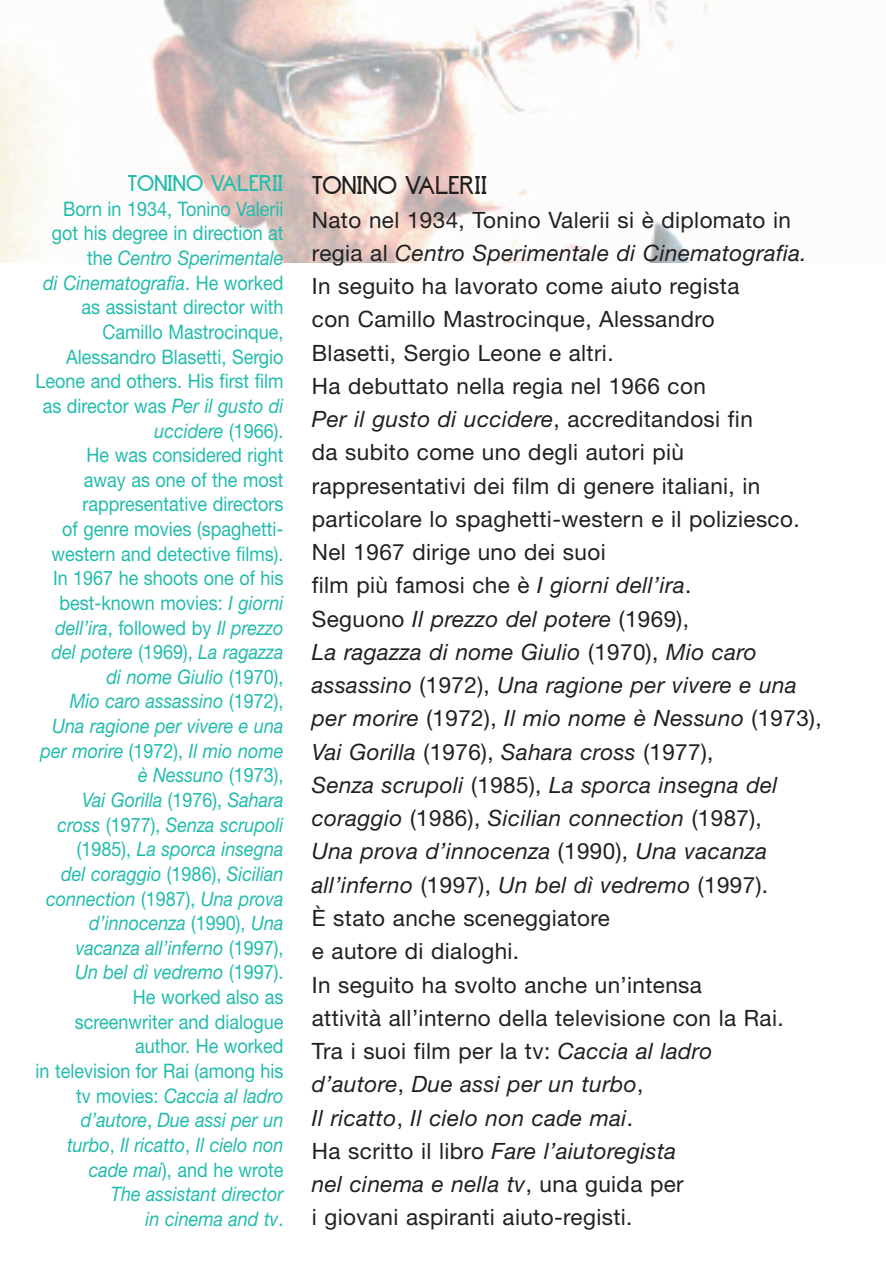
<style>
.page{position:relative;width:886px;height:1276px;background:#fff}
.page>*{position:absolute;margin:0;border:0;box-sizing:border-box;transform-origin:0 0}
.t1{font:22.5px/33.2px "Helvetica Neue";letter-spacing:.015em;color:#231f20}
.t2{font:22.5px "Brassfield";color:#231f20}
.t3{font:20px/24.5px "Helvetica Neue";color:#22bcac;text-align:right;scale:.9 1}
.t4{font:20px "Brassfield";color:#22bcac}
.s1{font-style:italic}
</style>
<div class="page">
<img style="left:0;top:1px;width:708px;height:262px">
<p class="t4" style="left:128px;top:175px;width:157px">TONINO VALERII</p>
<p class="t3" style="left:36px;top:196px;width:277px">Born in 1934, Tonino Valerii got his degree in direction at the <span class="s1">Centro Sperimentale<br>di Cinematografia</span>. He worked as assistant director with<br>Camillo Mastrocinque,<br>Alessandro Blasetti, Sergio<br>Leone and others. His first film as director was <span class="s1">Per il gusto di uccidere</span> (1966).<br>He was considered right<br>away as one of the most rappresentative directors<br>of genre movies (spaghetti&shy;western and detective films).<br>In 1967 he shoots one of his best-known movies: <span class="s1">I giorni dell’ira</span>, followed by <span class="s1">Il prezzo del potere</span> (1969), <span class="s1">La ragazza di nome Giulio</span> (1970),<br><span class="s1">Mio caro assassino</span> (1972),<br><span class="s1">Una ragione per vivere e una per morire</span> (1972), <span class="s1">Il mio nome è Nessuno</span> (1973),<br><span class="s1">Vai Gorilla</span> (1976), <span class="s1">Sahara cross</span> (1977), <span class="s1">Senza scrupoli </span>(1985), <span class="s1">La sporca insegna<br>del coraggio</span> (1986), <span class="s1">Sicilian connection</span> (1987), <span class="s1">Una prova d’innocenza</span> (1990), <span class="s1">Una vacanza all’inferno</span> (1997),<br><span class="s1">Un bel dì vedremo</span> (1997).<br>He worked also as screenwriter and dialogue author. He worked<br>in television for Rai (among his tv movies: <span class="s1">Caccia al ladro d’autore</span>, <span class="s1">Due assi per un turbo</span>, <span class="s1">Il ricatto</span>, <span class="s1">Il cielo non cade mai</span>), and he wrote<br><span class="s1">The assistant director<br>in cinema and tv</span>.</p>
<p class="t2" style="left:312px;top:176px;width:177px">TONINO VALERII</p>
<p class="t1" style="left:312px;top:203px;width:511px">Nato nel 1934, Tonino Valerii si è diplomato in regia al <span class="s1">Centro Sperimentale di Cinematografia.<br></span>In seguito ha lavorato come aiuto regista<br>con Camillo Mastrocinque, Alessandro<br>Blasetti, Sergio Leone e altri.<br>Ha debuttato nella regia nel 1966 con<br><span class="s1">Per il gusto di uccidere</span>, accreditandosi fin<br>da subito come uno degli autori più rappresentativi dei film di genere italiani, in particolare lo spaghetti-western e il poliziesco.<br>Nel 1967 dirige uno dei suoi<br>film più famosi che è <span class="s1">I giorni dell’ira</span>.<br>Seguono <span class="s1">Il prezzo del potere</span> (1969),<br><span class="s1">La ragazza di nome Giulio</span> (1970), <span class="s1">Mio caro assassino</span> (1972), <span class="s1">Una ragione per vivere e una per morire</span> (1972), <span class="s1">Il mio nome è Nessuno</span> (1973), <span class="s1">Vai Gorilla</span> (1976), <span class="s1">Sahara cross</span> (1977),<br><span class="s1">Senza scrupoli</span> (1985), <span class="s1">La sporca insegna del coraggio</span> (1986), <span class="s1">Sicilian connection</span> (1987),<br><span class="s1">Una prova d’innocenza</span> (1990), <span class="s1">Una vacanza all’inferno</span> (1997), <span class="s1">Un bel dì vedremo</span> (1997).<br>È stato anche sceneggiatore<br>e autore di dialoghi.<br>In seguito ha svolto anche un’intensa<br>attività all’interno della televisione con la Rai.<br>Tra i suoi film per la tv: <span class="s1">Caccia al ladro<br>d’autore</span>, <span class="s1">Due assi per un turbo</span>,<br><span class="s1">Il ricatto</span>, <span class="s1">Il cielo non cade mai</span>.<br>Ha scritto il libro <span class="s1">Fare l’aiutoregista<br>nel cinema e nella tv</span>, una guida per<br>i giovani aspiranti aiuto-registi.</p>
</div>
